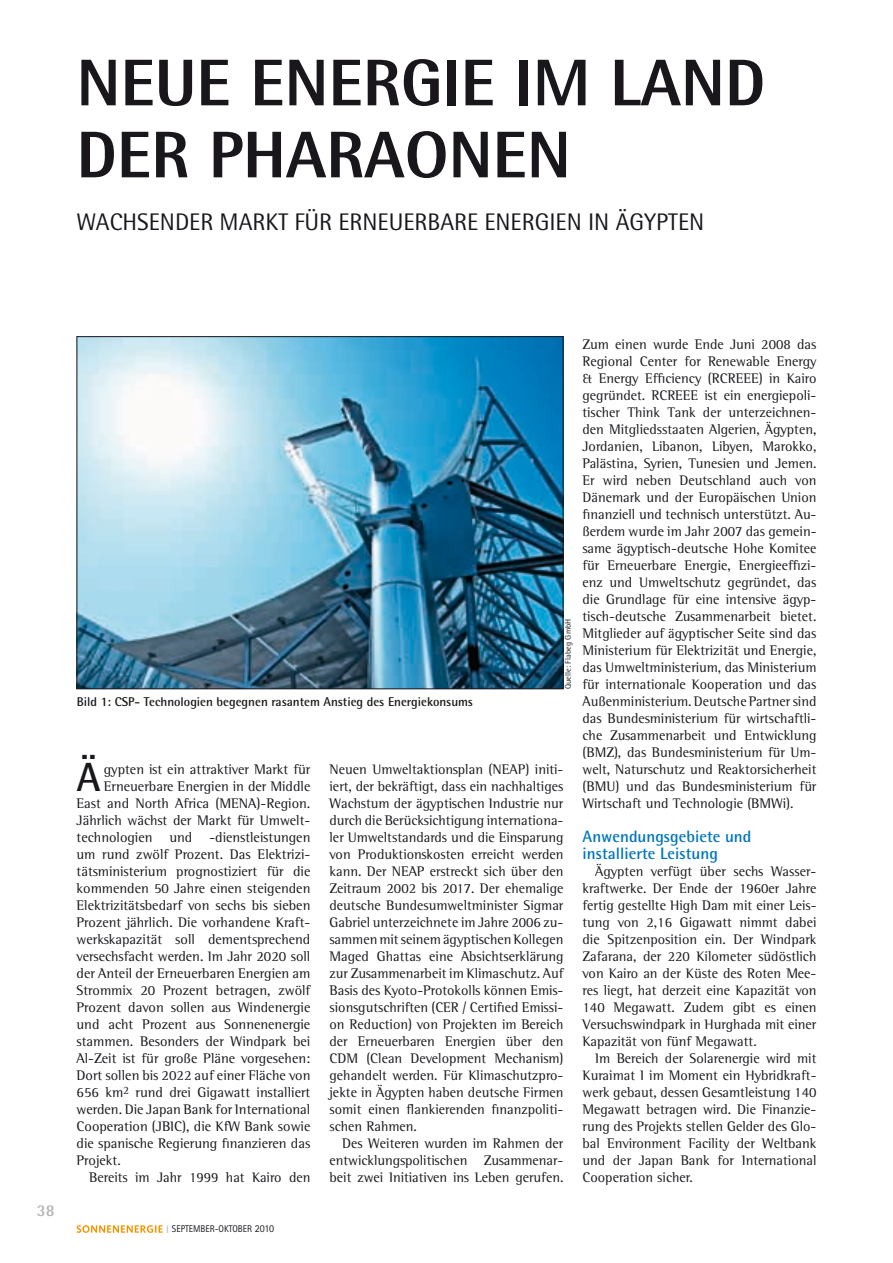
<style>
.page{position:relative;width:893px;height:1263px;background:#fff}
.page>*{position:absolute;margin:0;border:0;box-sizing:border-box;transform-origin:0 0}
.t1{font:800 66px "Rotis Semi Sans Std";color:#1a171c}
.t2{font:700 40.8px "Rotis Semi Sans Std";color:#1a171c}
.t3{font:24px "Rotis Semi Sans Std";color:#1a171c}
.t4{font:700 16.5px/17px "Rotis Semi Sans Std";color:#0076bd}
.t5{font:700 16.5px "Rotis Semi Sans Std";color:#b1b3b4}
.t6{font:14.25px/17px "Rotis Semi Serif Std";color:#1a171c;text-align:justify}
.t7{font:700 12.75px "Rotis Semi Sans Std";color:#1a171c}
.t8{font:9.75px "Rotis Sans Serif Std";color:#1a171c;scale:.95 1}
.t9{font:8.25px "Rotis Semi Sans Std";letter-spacing:.01em;color:#1a171c}
.s1{font-size:10.8px;color:#b1b3b4}
.s2{font-size:10.65px}
</style>
<div class="page">
<svg style="left:77px;top:1225px;width:86px;height:8px"></svg>
<img style="left:79px;top:338px;width:482px;height:349px">
<h1 class="t1" style="left:77px;top:41px;width:38px">NEUE</h1>
<h1 class="t1" style="left:250px;top:41px;width:35px">ENERGIE</h1>
<h1 class="t1" style="left:515px;top:41px;width:134px">IM LAND</h1>
<h1 class="t1" style="left:77px;top:113px;width:37px">DER</h1>
<h1 class="t1" style="left:209px;top:113px;width:41px">PHARAONEN</h1>
<h3 class="t3" style="left:77px;top:207px;width:231px">WACHSENDER MARKT FÜR</h3>
<h3 class="t3" style="left:338px;top:207px;width:90px">ERNEU ERBAR</h3>
<h3 class="t3" style="left:467px;top:207px;width:239px">E ENERG IEN IN ÄGYPTEN</h3>
<p class="t5" style="left:37px;top:1200px;width:19px">38</p>
<p class="t7" style="left:77px;top:694px;width:398px">Bild 1: CSP- Technologien begegnen rasantem Anstieg des Energiekonsums</p>
<p class="t9" style="left:563px;top:689px;width:72px;rotate:-90deg">QUELLE: FLABEG GMBH</p>
<h2 class="t2" style="left:77px;top:752px;width:26px">Ä</h2>
<p class="t6" style="left:104px;top:761px;width:208px">gypten ist ein attraktiver Markt für</p>
<p class="t6" style="left:104px;top:778px;width:208px">Erneuerbare Energien in der Middle</p>
<p class="t6" style="left:77px;top:795px;width:235px">East and North Africa (MENA)-Region.</p>
<p class="t6" style="left:77px;top:812px;width:235px">Jährlich wächst der Markt für Umwelt-</p>
<p class="t6" style="left:77px;top:829px;width:235px">technologien und -dienstleistungen</p>
<p class="t6" style="left:77px;top:846px;width:235px">um rund zwölf Prozent. Das Elektrizi-</p>
<p class="t6" style="left:77px;top:863px;width:235px">tätsministerium prognostiziert für die</p>
<p class="t6" style="left:77px;top:880px;width:235px">kommenden 50 Jahre einen steigenden</p>
<p class="t6" style="left:77px;top:897px;width:235px">Elektrizitätsbedarf von sechs bis sieben</p>
<p class="t6" style="left:77px;top:914px;width:235px">Prozent jährlich. Die vorhandene Kraft-</p>
<p class="t6" style="left:77px;top:931px;width:235px">werkskapazität soll dementsprechend</p>
<p class="t6" style="left:77px;top:948px;width:235px">versechsfacht werden. Im Jahr 2020 soll</p>
<p class="t6" style="left:77px;top:965px;width:235px">der Anteil der Erneuerbaren Energien am</p>
<p class="t6" style="left:77px;top:982px;width:235px">Strommix 20 Prozent betragen, zwölf</p>
<p class="t6" style="left:77px;top:999px;width:235px">Prozent davon sollen aus Windenergie</p>
<p class="t6" style="left:77px;top:1016px;width:235px">und acht Prozent aus Sonnenenergie</p>
<p class="t6" style="left:77px;top:1033px;width:235px">stammen. Besonders der Windpark bei</p>
<p class="t6" style="left:77px;top:1050px;width:235px">Al-Zeit ist für große Pläne vorgesehen:</p>
<p class="t6" style="left:77px;top:1067px;width:235px">Dort sollen bis 2022 auf einer Fläche von</p>
<p class="t6" style="left:77px;top:1084px;width:235px">656 km<sup>2</sup> rund drei Gigawatt installiert</p>
<p class="t6" style="left:77px;top:1101px;width:235px">werden. Die Japan Bank for International</p>
<p class="t6" style="left:77px;top:1118px;width:235px">Cooperation (JBIC), die KfW Bank sowie</p>
<p class="t6" style="left:77px;top:1135px;width:235px">die spanische Regierung finanzieren das</p>
<p class="t6" style="left:77px;top:1152px;width:46px">Projekt.</p>
<p class="t6" style="left:89px;top:1169px;width:223px">Bereits im Jahr 1999 hat Kairo den</p>
<p class="t6" style="left:330px;top:761px;width:235px">Neuen Umweltaktionsplan (NEAP) initi&shy;iert, der bekräftigt, dass ein nachhaltiges Wachstum der ägyptischen Industrie nur durch die Berücksichtigung internationa&shy;ler Umweltstandards und die Einsparung von Produktionskosten erreicht werden kann. Der NEAP erstreckt sich über den Zeitraum 2002 bis 2017. Der ehemalige deutsche Bundesumweltminister Sigmar Gabriel unterzeichnete im Jahre 2006 zu&shy;sammen mit seinem ägyptischen Kollegen Maged Ghattas eine Absichtserklärung zur Zusammenarbeit im Klimaschutz. Auf Basis des Kyoto-Protokolls können Emis&shy;sionsgutschriften (CER / Certified Emissi&shy;on Reduction) von Projekten im Bereich der Erneuerbaren Energien über den CDM (Clean Development Mechanism) gehandelt werden. Für Klimaschutzpro&shy;jekte in Ägypten haben deutsche Firmen somit einen flankierenden finanzpoliti&shy;schen Rahmen.</p>
<p class="t6" style="left:330px;top:1135px;width:235px;text-indent:13px">Des Weiteren wurden im Rahmen der entwicklungspolitischen Zusammenar&shy;beit zwei Initiativen ins Leben gerufen.</p>
<p class="t6" style="left:583px;top:336px;width:235px">Zum einen wurde Ende Juni 2008 das Regional Center for Renewable Energy &amp; Energy Efficiency (RCREEE) in Kairo gegründet. RCREEE ist ein energiepoli&shy;tischer Think Tank der unterzeichnen&shy;den Mitgliedsstaaten Algerien, Ägypten, Jordanien, Libanon, Libyen, Marokko, Palästina, Syrien, Tunesien und Jemen.<br>Er wird neben Deutschland auch von Dänemark und der Europäischen Union finanziell und technisch unterstützt. Au&shy;ßerdem wurde im Jahr 2007 das gemein&shy;same ägyptisch-deutsche Hohe Komitee für Erneuerbare Energie, Energieeffizi&shy;enz und Umweltschutz gegründet, das die Grundlage für eine intensive ägyp&shy;tisch-deutsche Zusammenarbeit bietet.<br>Mitglieder auf ägyptischer Seite sind das Ministerium für Elektrizität und Energie, das Umweltministerium, das Ministerium für internationale Kooperation und das Außenministerium. Deutsche Partner sind das Bundesministerium für wirtschaftli&shy;che Zusammenarbeit und Entwicklung (BMZ), das Bundesministerium für Um&shy;welt, Naturschutz und Reaktorsicherheit (BMU) und das Bundesministerium für Wirtschaft und Technologie (BMWi).</p>
<p class="t4" style="left:583px;top:828px;width:170px">Anwendungsgebiete und installierte Leistung</p>
<p class="t6" style="left:583px;top:863px;width:235px;text-indent:13px">Ägypten verfügt über sechs Wasser&shy;kraftwerke. Der Ende der 1960er Jahre fertig gestellte High Dam mit einer Leis&shy;tung von 2,16 Gigawatt nimmt dabei die Spitzenposition ein. Der Windpark Zafarana, der 220 Kilometer südöstlich von Kairo an der Küste des Roten Mee&shy;res liegt, hat derzeit eine Kapazität von 140 Megawatt. Zudem gibt es einen Versuchswindpark in Hurghada mit einer Kapazität von fünf Megawatt.</p>
<p class="t6" style="left:583px;top:1050px;width:235px;text-indent:13px">Im Bereich der Solarenergie wird mit Kuraimat I im Moment ein Hybridkraft&shy;werk gebaut, dessen Gesamtleistung 140<br>Megawatt betragen wird. Die Finanzie&shy;rung des Projekts stellen Gelder des Glo&shy;bal Environment Facility der Weltbank und der Japan Bank for International Cooperation sicher.</p>
<p class="t8" style="left:166px;top:1223px;width:115px"><span class="s1">I</span> SEPTEMBER-OKTOBER <span class="s2">2010</span></p>
</div>
